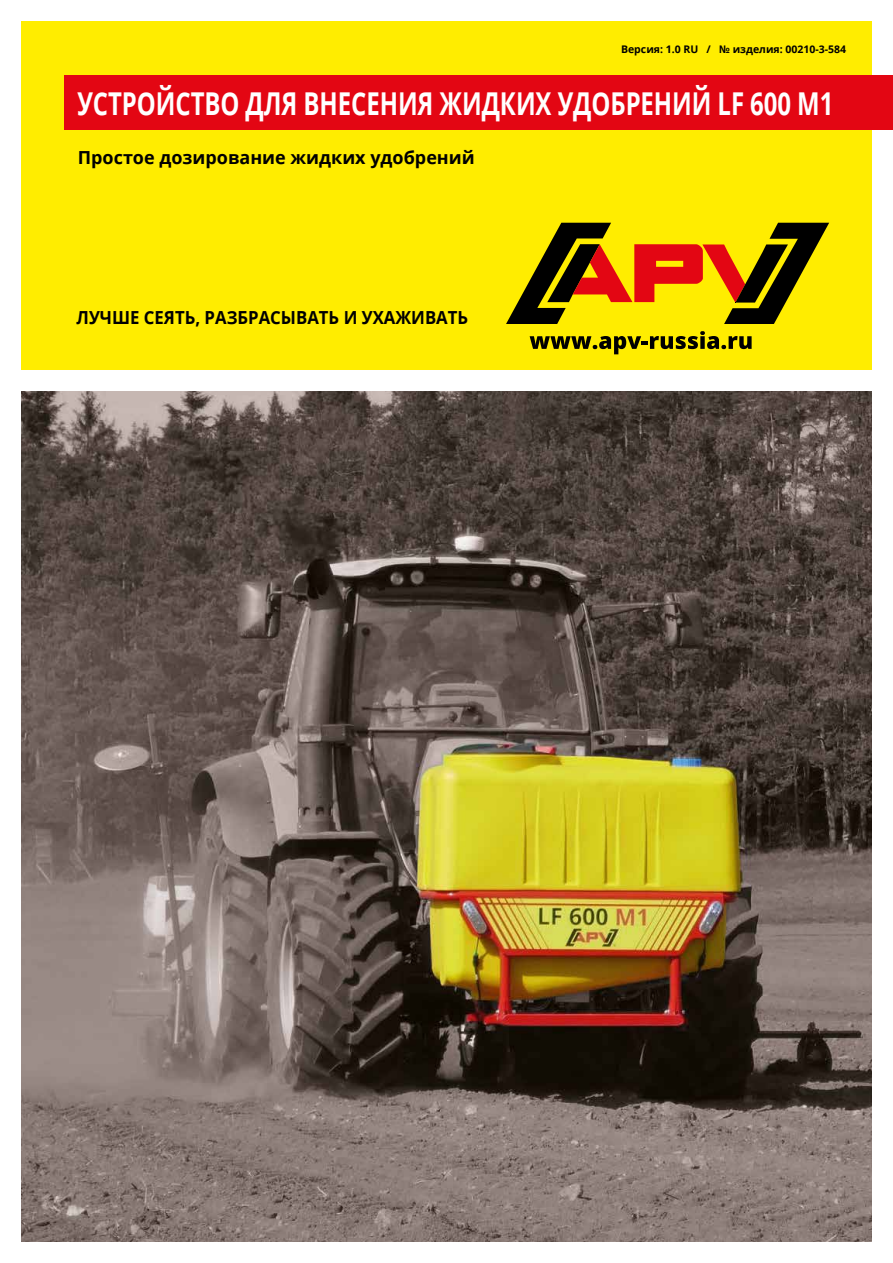
<style>
.page{position:relative;width:893px;height:1263px;background:#fff}
.page>*{position:absolute;margin:0;border:0;box-sizing:border-box;transform-origin:0 0}
.t1{font:700 31.5px "Open Sans";letter-spacing:-.005em;color:#fff;scale:.76 1}
.t2{font:700 18px "Open Sans";color:#000;scale:.93 1}
.t3{font:700 18px "Open Sans";color:#000}
.t4{font:700 10.5px "Open Sans";color:#000}
</style>
<div class="page">
<div style="left:21px;top:21px;width:851px;height:349px;background:#ffed00"></div>
<div style="left:64px;top:75px;width:829px;height:54px;background:#e30613"></div>
<img style="left:21px;top:391px;width:851px;height:851px">
<svg style="left:530px;top:331px;width:222px;height:23px"></svg>
<svg style="left:506px;top:223px;width:323px;height:101px"></svg>
<p class="t4" style="left:621px;top:41px;width:227px">Версия: 1.0 RU / № изделия: 00210-3-584</p>
<p class="t1" style="left:77px;top:81px;width:996px">УСТРОЙСТВО ДЛЯ ВНЕСЕНИЯ ЖИДКИХ УДОБРЕНИЙ LF 600 M1</p>
<p class="t3" style="left:78px;top:144px;width:398px">Простое дозирование жидких удобрений</p>
<p class="t2" style="left:77px;top:304px;width:423px">ЛУЧШЕ СЕЯТЬ, РАЗБРАСЫВАТЬ И УХАЖИВАТЬ</p>
</div>
